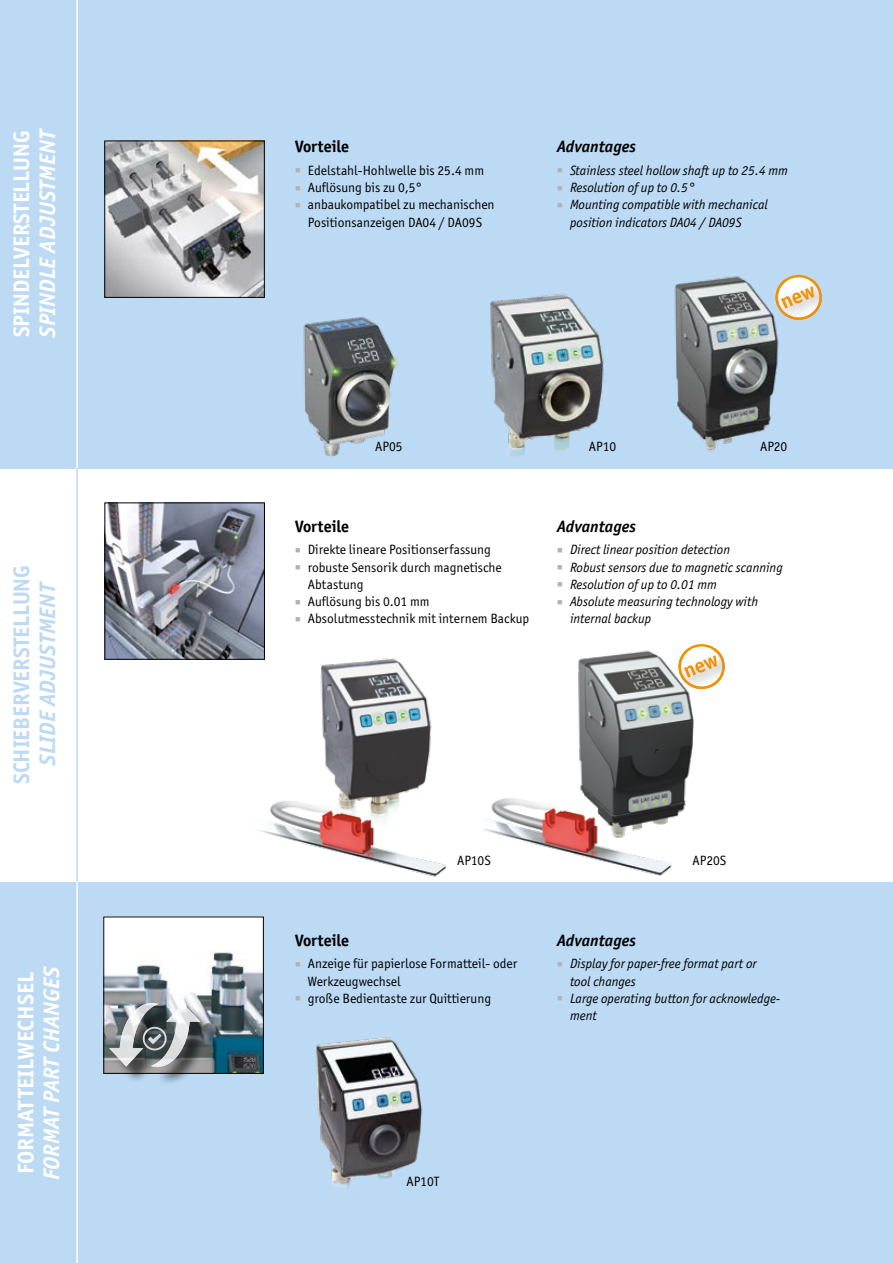
<style>
.page{position:relative;width:893px;height:1263px;background:#fff}
.page>*{position:absolute;margin:0;border:0;box-sizing:border-box;transform-origin:0 0}
.t1{font:700 27px "Officina Sans ITC Pro";color:#fff}
.t2{font:700 22.5px "Officina Sans ITC Pro";color:#fff}
.t3{font:italic 700 22.5px "Officina Sans ITC Pro";letter-spacing:-.005em;color:#fff}
.t4{font:700 22.5px "Officina Sans ITC Pro";color:#bcdaf3}
.t5{font:italic 700 22.5px "Officina Sans ITC Pro";color:#bcdaf3}
.t6{font:italic 700 16.5px "Officina Sans ITC Pro";color:#000}
.t7{font:700 16.5px "Officina Sans ITC Pro";color:#000}
.t8{font:13.5px/17.2px "Officina Sans ITC Pro";color:#000}
.t9{font:italic 13.5px/17.2px "Officina Sans ITC Pro";color:#000}
</style>
<div class="page">
<img style="left:106px;top:504px;width:157px;height:154px">
<div style="left:0;top:882px;width:893px;height:381px;background:#bcdaf3"></div>
<div style="left:0;top:0;width:893px;height:468px;background:#bcdaf3"></div>
<img style="left:442px;top:293px;width:169px;height:176px">
<img style="left:316px;top:1037px;width:107px;height:151px">
<img style="left:234px;top:650px;width:212px;height:227px">
<img style="left:637px;top:276px;width:160px;height:193px">
<img style="left:483px;top:650px;width:211px;height:226px">
<img style="left:106px;top:143px;width:157px;height:153px">
<img style="left:105px;top:918px;width:157px;height:154px">
<div style="left:104px;top:141px;width:161px;height:157px;border:1px solid #000"></div>
<div style="left:104px;top:502px;width:161px;height:158px;border:1px solid #000"></div>
<div style="left:103px;top:916px;width:161px;height:158px;border:1px solid #000"></div>
<img style="left:265px;top:317px;width:152px;height:152px">
<hr style="left:76px;top:0;width:2px;height:485px;background:#fff">
<hr style="left:76px;top:468px;width:2px;height:414px;background:#bcdaf3">
<hr style="left:76px;top:881px;width:2px;height:382px;background:#fff">
<div style="left:113px;top:1005px;width:105px;height:81px;background:#000;opacity:.75"></div>
<svg style="left:109px;top:1002px;width:91px;height:65px"></svg>
<svg style="left:774px;top:274px;width:48px;height:47px"></svg>
<svg style="left:677px;top:644px;width:48px;height:47px"></svg>
<h1 class="t1" style="left:23px;top:367px;width:249px;rotate:-90deg">SPINDELVERSTELLUNG</h1>
<h2 class="t2" style="left:8px;top:337px;width:208px;rotate:-90deg">SPINDELVERSTELLUNG</h2>
<h2 class="t3" style="left:34px;top:338px;width:212px;rotate:-90deg">SPINDLE ADJUSTMENT</h2>
<h2 class="t4" style="left:8px;top:784px;width:220px;rotate:-90deg">SCHIEBERVERSTELLUNG</h2>
<h2 class="t5" style="left:34px;top:766px;width:186px;rotate:-90deg">SLIDE ADJUSTMENT</h2>
<h2 class="t2" style="left:12px;top:1174px;width:204px;rotate:-90deg">FORMATTEILWECHSEL</h2>
<h2 class="t3" style="left:38px;top:1180px;width:216px;rotate:-90deg">FORMAT PART CHANGES</h2>
<p class="t7" style="left:295px;top:136px;width:56px">Vorteile</p>
<p class="t8" style="left:308px;top:162px;width:188px">Edelstahl-Hohlwelle bis 25.4 mm<br>Auflösung bis zu 0,5° anbaukompatibel zu mechanischen<br>Positionsanzeigen DA04 / DA09S</p>
<p class="t6" style="left:557px;top:137px;width:80px">Advantages</p>
<p class="t9" style="left:570px;top:162px;width:219px">Stainless steel hollow shaft up to 25.4 mm Resolution of up to 0.5°<br>Mounting compatible with mechanical position indicators DA04 / DA09S</p>
<p class="t8" style="left:375px;top:438px;width:29px">AP05</p>
<p class="t8" style="left:589px;top:438px;width:29px">AP10</p>
<p class="t8" style="left:760px;top:438px;width:29px">AP20</p>
<p class="t7" style="left:295px;top:516px;width:56px">Vorteile</p>
<p class="t8" style="left:308px;top:541px;width:223px">Direkte lineare Positionserfassung robuste Sensorik durch magnetische<br>Abtastung<br>Auflösung bis 0.01 mm<br>Absolutmesstechnik mit internem Backup</p>
<p class="t6" style="left:557px;top:516px;width:80px">Advantages</p>
<p class="t9" style="left:570px;top:541px;width:214px">Direct linear position detection<br>Robust sensors due to magnetic scanning<br>Resolution of up to 0.01 mm<br>Absolute measuring technology with internal backup</p>
<p class="t8" style="left:457px;top:851px;width:35px">AP10S</p>
<p class="t7" style="left:295px;top:930px;width:56px">Vorteile</p>
<p class="t8" style="left:308px;top:955px;width:211px">Anzeige für papierlose Formatteil- oder<br>Werkzeugwechsel<br>große Bedientaste zur Quittierung</p>
<p class="t8" style="left:693px;top:851px;width:35px">AP20S</p>
<p class="t6" style="left:557px;top:930px;width:80px">Advantages</p>
<p class="t9" style="left:570px;top:955px;width:212px">Display for paper-free format part or tool changes<br>Large operating button for acknowledge&shy;ment</p>
<p class="t8" style="left:407px;top:1173px;width:34px">AP10T</p>
</div>
